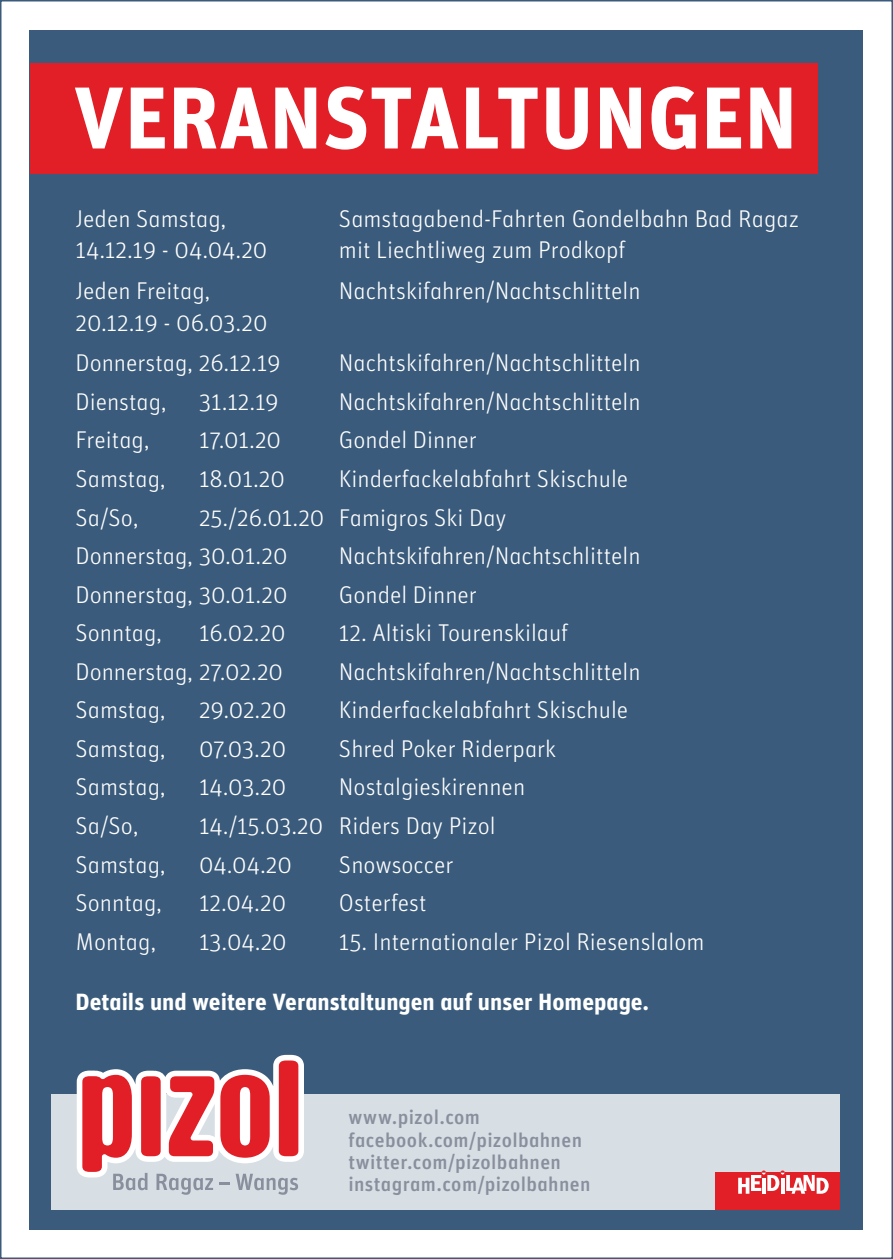
<style>
.page{position:relative;width:893px;height:1259px;background:#fff}
.page>*{position:absolute;margin:0;border:0;box-sizing:border-box;transform-origin:0 0}
.t1{font:87.6px "Unit Bold Alternate";color:#fff}
.lauftext_8_5{font:24.3px "Unit Light Alternate";color:#fff}
.lauftext_8_5-2{font:23.4px "Unit Bold Alternate";color:#fff}
.lauftext_9_5{font:19.8px "Unit Medium Alternate";letter-spacing:.02em;color:#8a8f9d}
</style>
<div class="page">
<div style="left:30px;top:30px;width:833px;height:1199px;background:#3a5b7b"></div>
<div style="left:51px;top:1094px;width:789px;height:115px;background:#d7dee4"></div>
<svg style="left:77px;top:1055px;width:227px;height:139px"></svg>
<div style="left:716px;top:1172px;width:124px;height:37px;background:#e21f26"></div>
<svg style="left:738px;top:1170px;width:91px;height:23px"></svg>
<div style="left:30px;top:64px;width:788px;height:110px;background:#e21f26"></div>
<p class="t1" style="left:73px;top:63px;width:726px">VERANSTALTUNGEN</p>
<p class="lauftext_8_5" style="left:75px;top:203px;width:152px">Jeden Samstag,</p>
<p class="lauftext_8_5" style="left:339px;top:203px;width:461px">Samstagabend-Fahrten Gondelbahn Bad Ragaz</p>
<p class="lauftext_8_5" style="left:75px;top:235px;width:193px">14.12.19 - 04.04.20</p>
<p class="lauftext_8_5" style="left:339px;top:235px;width:288px">mit Liechtliweg zum Prodkopf</p>
<p class="lauftext_8_5" style="left:75px;top:275px;width:136px">Jeden Freitag,</p>
<p class="lauftext_8_5" style="left:339px;top:275px;width:303px">Nachtskifahren/Nachtschlitteln</p>
<p class="lauftext_8_5" style="left:75px;top:307px;width:194px">20.12.19 - 06.03.20</p>
<p class="lauftext_8_5" style="left:75px;top:348px;width:207px">Donnerstag, 26.12.19</p>
<p class="lauftext_8_5" style="left:339px;top:348px;width:303px">Nachtskifahren/Nachtschlitteln</p>
<p class="lauftext_8_5" style="left:75px;top:386px;width:93px">Dienstag,</p>
<p class="lauftext_8_5" style="left:199px;top:386px;width:81px">31.12.19</p>
<p class="lauftext_8_5" style="left:339px;top:386px;width:303px">Nachtskifahren/Nachtschlitteln</p>
<p class="lauftext_8_5" style="left:75px;top:425px;width:76px">Freitag,</p>
<p class="lauftext_8_5" style="left:199px;top:425px;width:84px">17.01.20</p>
<p class="lauftext_8_5" style="left:339px;top:425px;width:140px">Gondel Dinner</p>
<p class="lauftext_8_5" style="left:75px;top:463px;width:92px">Samstag,</p>
<p class="lauftext_8_5" style="left:199px;top:463px;width:87px">18.01.20</p>
<p class="lauftext_8_5" style="left:339px;top:463px;width:291px">Kinderfackelabfahrt Skischule</p>
<p class="lauftext_8_5" style="left:75px;top:502px;width:65px">Sa/So,</p>
<p class="lauftext_8_5" style="left:199px;top:502px;width:309px">25./26.01.20 Famigros Ski Day</p>
<p class="lauftext_8_5" style="left:75px;top:540px;width:214px">Donnerstag, 30.01.20</p>
<p class="lauftext_8_5" style="left:339px;top:540px;width:303px">Nachtskifahren/Nachtschlitteln</p>
<p class="lauftext_8_5" style="left:75px;top:579px;width:214px">Donnerstag, 30.01.20</p>
<p class="lauftext_8_5" style="left:339px;top:579px;width:140px">Gondel Dinner</p>
<p class="lauftext_8_5" style="left:75px;top:617px;width:88px">Sonntag,</p>
<p class="lauftext_8_5" style="left:199px;top:617px;width:88px">16.02.20</p>
<p class="lauftext_8_5" style="left:339px;top:617px;width:231px">12. Altiski Tourenskilauf</p>
<p class="lauftext_8_5" style="left:75px;top:656px;width:209px">Donnerstag, 27.02.20</p>
<p class="lauftext_8_5" style="left:339px;top:656px;width:303px">Nachtskifahren/Nachtschlitteln</p>
<p class="lauftext_8_5" style="left:75px;top:695px;width:92px">Samstag,</p>
<p class="lauftext_8_5" style="left:199px;top:695px;width:89px">29.02.20</p>
<p class="lauftext_8_5" style="left:339px;top:695px;width:291px">Kinderfackelabfahrt Skischule</p>
<p class="lauftext_8_5" style="left:75px;top:733px;width:92px">Samstag,</p>
<p class="lauftext_8_5" style="left:199px;top:733px;width:89px">07.03.20</p>
<p class="lauftext_8_5" style="left:339px;top:733px;width:219px">Shred Poker Riderpark</p>
<p class="lauftext_8_5" style="left:75px;top:772px;width:92px">Samstag,</p>
<p class="lauftext_8_5" style="left:199px;top:772px;width:89px">14.03.20</p>
<p class="lauftext_8_5" style="left:339px;top:772px;width:188px">Nostalgieskirennen</p>
<p class="lauftext_8_5" style="left:75px;top:810px;width:65px">Sa/So,</p>
<p class="lauftext_8_5" style="left:199px;top:810px;width:298px">14./15.03.20 Riders Day Pizol</p>
<p class="lauftext_8_5" style="left:75px;top:849px;width:92px">Samstag,</p>
<p class="lauftext_8_5" style="left:199px;top:849px;width:94px">04.04.20</p>
<p class="lauftext_8_5" style="left:339px;top:849px;width:116px">Snowsoccer</p>
<p class="lauftext_8_5" style="left:75px;top:887px;width:88px">Sonntag,</p>
<p class="lauftext_8_5" style="left:199px;top:887px;width:89px">12.04.20</p>
<p class="lauftext_8_5" style="left:339px;top:887px;width:89px">Osterfest</p>
<p class="lauftext_8_5" style="left:75px;top:926px;width:82px">Montag,</p>
<p class="lauftext_8_5" style="left:199px;top:926px;width:89px">13.04.20</p>
<p class="lauftext_8_5" style="left:339px;top:926px;width:367px">15. Internationaler Pizol Riesenslalom</p>
<p class="lauftext_8_5-2" style="left:75px;top:987px;width:575px">Details und weitere Veranstaltungen auf unser Homepage.</p>
<p class="lauftext_9_5" style="left:348px;top:1105px;width:133px">www.pizol.com</p>
<p class="lauftext_9_5" style="left:348px;top:1127px;width:235px">facebook.com/pizolbahnen</p>
<p class="lauftext_9_5" style="left:348px;top:1149px;width:214px">twitter.com/pizolbahnen</p>
<p class="lauftext_9_5" style="left:348px;top:1172px;width:244px">instagram.com/pizolbahnen</p>
</div>
